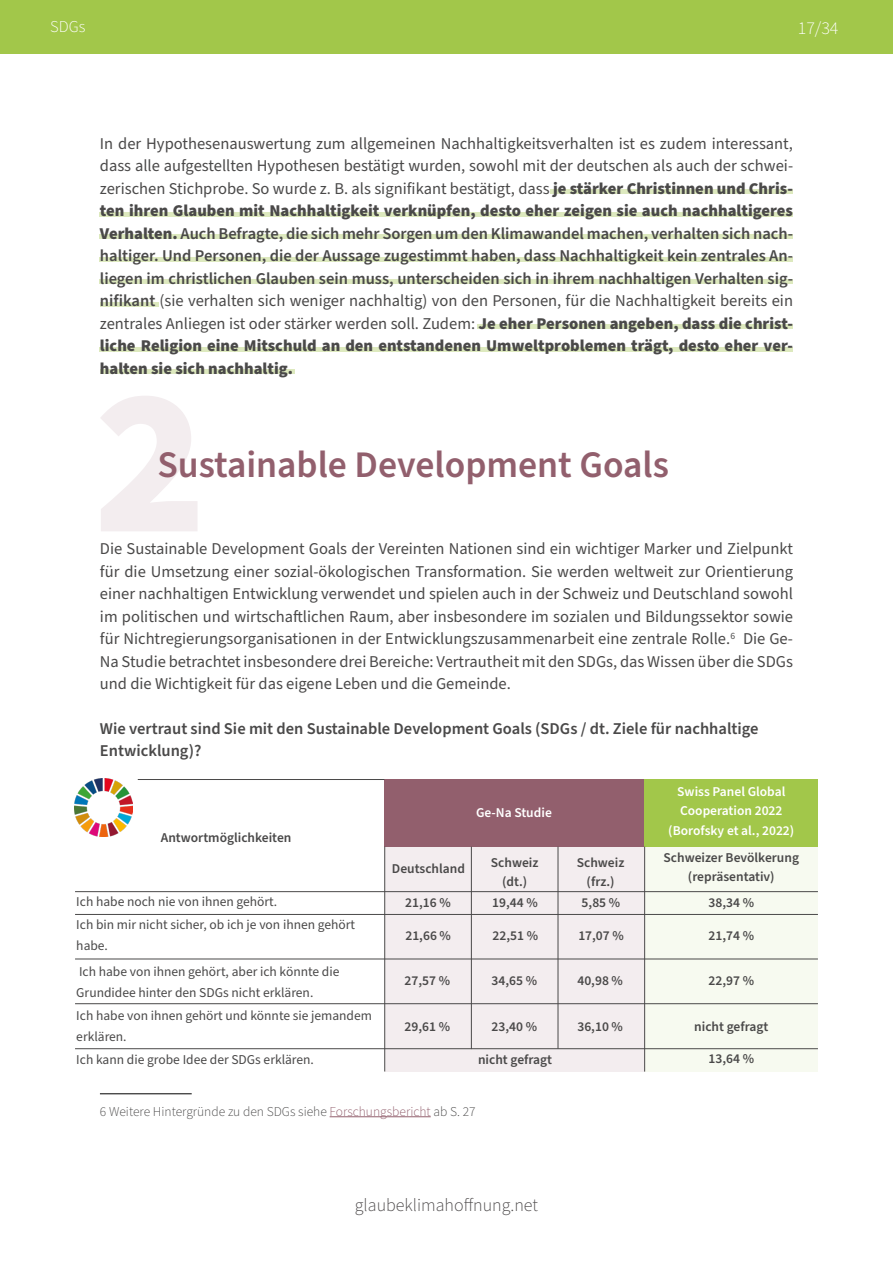
<style>
.page{position:relative;width:893px;height:1263px;background:#fff}
.page>*{position:absolute;margin:0;border:0;box-sizing:border-box;transform-origin:0 0}
.t1{font:600 37.5px "Source Sans Pro";color:#925f6d}
.t2{font:300 18px "Source Sans Pro";color:#4c494a}
.t3{font:300 18px "Source Sans Pro";color:#fff}
.t4{font:16.5px/22.5px "Source Sans Pro";color:#4a4949;text-align:justify}
.t5{font:600 16.5px/22.5px "Source Sans Pro";color:#4a4949}
.t6{font:300 16.5px "Source Sans Pro";color:#fff}
.t7{font:13.5px/23.4px "Source Sans Pro";color:#4a4949}
.t8{font:600 13.5px/19.5px "Source Sans Pro";color:#4a4949;text-align:center}
.t9{font:600 13.5px/19.5px "Source Sans Pro";color:#fff;text-align:center}
.t10{font:300 13.5px "Source Sans Pro";color:#4a4949}
.s1{font-weight:900}
.s2{font-weight:600}
.s3{color:#925f6d}
</style>
<div class="page">
<hr style="left:100px;top:212px;width:693px;height:4px;background:#dde9be">
<hr style="left:100px;top:347px;width:693px;height:4px;background:#dde9be">
<div style="left:100px;top:234px;width:693px;height:5px;background:#dde9be"></div>
<hr style="left:100px;top:257px;width:693px;height:4px;background:#dde9be">
<div style="left:100px;top:279px;width:693px;height:5px;background:#dde9be"></div>
<hr style="left:100px;top:302px;width:58px;height:4px;background:#dde9be">
<div style="left:100px;top:369px;width:194px;height:5px;background:#dde9be"></div>
<div style="left:551px;top:189px;width:242px;height:5px;background:#dde9be"></div>
<div style="left:477px;top:324px;width:316px;height:5px;background:#dde9be"></div>
<img style="left:74px;top:778px;width:58px;height:58px">
<div style="left:0;top:0;width:893px;height:54px;background:#a2c74a"></div>
<hr style="left:330px;top:1116px;width:101px;height:1px;background:#925f6d">
<hr style="left:100px;top:1093px;width:92px;height:1px;background:#000">
<div style="left:384px;top:779px;width:261px;height:68px;background:#925f6d"></div>
<div style="left:645px;top:779px;width:173px;height:68px;background:#a2c74a"></div>
<div style="left:645px;top:847px;width:173px;height:224px;background:#f7faf0"></div>
<div style="left:385px;top:847px;width:260px;height:224px;background:#f3edef"></div>
<hr style="left:75px;top:891px;width:743px;height:1px;background:#4a4949">
<hr style="left:558px;top:847px;width:1px;height:202px;background:#4a4949">
<hr style="left:644px;top:847px;width:1px;height:224px;background:#4a4949">
<hr style="left:471px;top:847px;width:1px;height:202px;background:#4a4949">
<hr style="left:384px;top:846px;width:1px;height:225px;background:#4a4949">
<hr style="left:75px;top:914px;width:743px;height:1px;background:#4a4949">
<hr style="left:75px;top:958px;width:743px;height:1px;background:#4a4949">
<hr style="left:138px;top:779px;width:246px;height:1px;background:#4a4949">
<hr style="left:75px;top:1003px;width:743px;height:1px;background:#4a4949">
<hr style="left:75px;top:1048px;width:743px;height:1px;background:#4a4949">
<p class="t6" style="left:50px;top:16px;width:37px">SDGs</p>
<p class="t3" style="left:798px;top:16px;width:42px">17/34</p>
<p class="t4" style="left:100px;top:132px;width:695px">In der Hypothesenauswertung zum allgemeinen Nachhaltigkeitsverhalten ist es zudem interessant, dass alle aufgestellten Hypothesen bestätigt wurden, sowohl mit der deutschen als auch der schwei&shy;zerischen Stichprobe. So wurde z. B. als signifikant bestätigt, dass <span class="s1">je stärker Christinnen und Chris&shy;ten ihren Glauben mit Nachhaltigkeit verknüpfen, desto eher zeigen sie auch nachhaltigeres Verhalten.</span> <span class="s2">Auch Befragte, die sich mehr Sorgen um den Klimawandel machen, verhalten sich nach&shy;haltiger. Und Personen, die der Aussage zugestimmt haben, dass Nachhaltigkeit kein zentrales An&shy;liegen im christlichen Glauben sein muss, unterscheiden sich in ihrem nachhaltigen Verhalten sig&shy;nifikant</span> (sie verhalten sich weniger nachhaltig) von den Personen, für die Nachhaltigkeit bereits ein zentrales Anliegen ist oder stärker werden soll. Zudem: <span class="s1">Je eher Personen angeben, dass die christ&shy;liche Religion eine Mitschuld an den entstandenen Umweltproblemen trägt, desto eher ver&shy;halten sie sich nachhaltig.</span></p>
<h1 class="t1" style="left:157px;top:440px;width:513px">Sustainable Development Goals</h1>
<p class="t4" style="left:100px;top:538px;width:695px">Die Sustainable Development Goals der Vereinten Nationen sind ein wichtiger Marker und Zielpunkt für die Umsetzung einer sozial-ökologischen Transformation. Sie werden weltweit zur Orientierung einer nachhaltigen Entwicklung verwendet und spielen auch in der Schweiz und Deutschland sowohl im politischen und wirtschaftlichen Raum, aber insbesondere im sozialen und Bildungssektor sowie für Nichtregierungsorganisationen in der Entwicklungszusammenarbeit eine zentrale Rolle.<sup>6</sup> Die Ge-Na Studie betrachtet insbesondere drei Bereiche: Vertrautheit mit den SDGs, das Wissen über die SDGs und die Wichtigkeit für das eigene Leben und die Gemeinde.</p>
<p class="t5" style="left:100px;top:717px;width:660px">Wie vertraut sind Sie mit den Sustainable Development Goals (SDGs / dt. Ziele für nachhaltige<br>Entwicklung)?</p>
<p class="t9" style="left:668px;top:782px;width:128px">Swiss Panel Global<br>Cooperation 2022 (Borofsky et al., 2022)</p>
<p class="t9" style="left:476px;top:803px;width:77px">Ge-Na Studie</p>
<p class="t8" style="left:161px;top:828px;width:132px">Antwortmöglichkeiten</p>
<p class="t8" style="left:392px;top:859px;width:75px">Deutschland</p>
<p class="t8" style="left:491px;top:853px;width:49px">Schweiz (dt.)</p>
<p class="t8" style="left:577px;top:853px;width:49px">Schweiz (frz.)</p>
<p class="t8" style="left:663px;top:848px;width:137px">Schweizer Bevölkerung (repräsentativ)</p>
<p class="t7" style="left:76px;top:890px;width:280px">Ich habe noch nie von ihnen gehört.<br>Ich bin mir nicht sicher, ob ich je von ihnen gehört</p>
<p class="t7" style="left:76px;top:934px;width:265px;line-height:25.2px">habe.<br>Ich habe von ihnen gehört, aber ich könnte die</p>
<p class="t7" style="left:76px;top:981px;width:297px">Grundidee hinter den SDGs nicht erklären.<br>Ich habe von ihnen gehört und könnte sie jemandem</p>
<p class="t7" style="left:76px;top:1026px;width:239px;line-height:22.6px">erklären.<br>Ich kann die grobe Idee der SDGs erklären.</p>
<p class="t8" style="left:405px;top:893px;width:47px">21,16 %</p>
<p class="t8" style="left:492px;top:893px;width:47px">19,44 %</p>
<p class="t8" style="left:582px;top:893px;width:40px">5,85 %</p>
<p class="t8" style="left:405px;top:926px;width:47px">21,66 %</p>
<p class="t8" style="left:492px;top:926px;width:47px">22,51 %</p>
<p class="t8" style="left:578px;top:926px;width:47px">17,07 %</p>
<p class="t8" style="left:404px;top:971px;width:47px">27,57 %</p>
<p class="t8" style="left:491px;top:971px;width:47px">34,65 %</p>
<p class="t8" style="left:577px;top:971px;width:47px">40,98 %</p>
<p class="t8" style="left:404px;top:1017px;width:47px">29,61 %</p>
<p class="t8" style="left:491px;top:1017px;width:47px">23,40 %</p>
<p class="t8" style="left:577px;top:1017px;width:47px">36,10 %</p>
<p class="t8" style="left:478px;top:1050px;width:76px">nicht gefragt</p>
<p class="t10" style="left:100px;top:1102px;width:377px">6 Weitere Hintergründe zu den SDGs siehe <span class="s3">Forschungsbericht</span> ab S. 27</p>
<p class="t2" style="left:355px;top:1193px;width:185px">glaubeklimahoffnung.net</p>
<p class="t8" style="left:708px;top:893px;width:47px">38,34 %</p>
<p class="t8" style="left:708px;top:926px;width:47px">21,74 %</p>
<p class="t8" style="left:708px;top:971px;width:47px">22,97 %</p>
<p class="t8" style="left:694px;top:1017px;width:76px">nicht gefragt</p>
<p class="t8" style="left:708px;top:1049px;width:47px">13,64 %</p>
</div>
